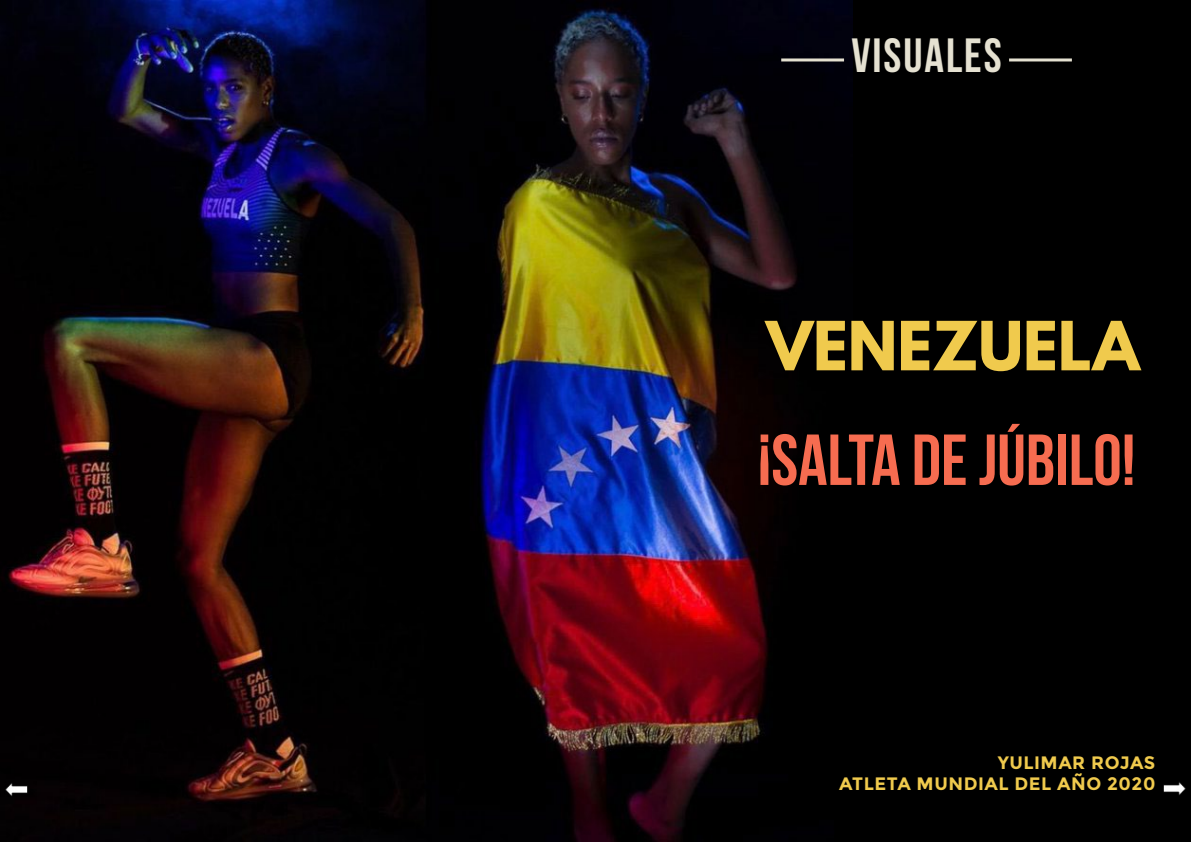
<style>
.page{position:relative;width:1191px;height:842px;background:#000}
.page>*{position:absolute;margin:0;border:0;box-sizing:border-box;transform-origin:0 0}
.t1{font:700 72px "Bebas Neue";color:#f66c50}
.t2{font:700 60px "League Spartan";color:#f0ca4d}
.t3{font:700 48px "Bebas Neue";letter-spacing:.04em;color:#e5e1d1}
.t4{font:700 18px/21.6px "Montserrat";letter-spacing:.03em;color:#f0ca4d;text-align:right}
</style>
<div class="page">
<img style="left:0;top:0;width:853px;height:842px">
<hr style="left:1009px;top:58px;width:63px;height:3px;background:#e5e1d1">
<hr style="left:781px;top:58px;width:63px;height:3px;background:#e5e1d1">
<img style="left:1163px;top:782px;width:23px;height:13px">
<img style="left:5px;top:781px;width:22px;height:16px">
<h3 class="t3" style="left:851px;top:27px;width:152px">VISUALES</h3>
<h2 class="t2" style="left:766px;top:314px;width:375px">VENEZUELA</h2>
<h1 class="t1" style="left:757px;top:418px;width:379px">¡SALTA DE JÚBILO!</h1>
<p class="t4" style="left:839px;top:752px;width:318px">YULIMAR ROJAS<br>ATLETA MUNDIAL DEL AÑO 2020</p>
</div>
